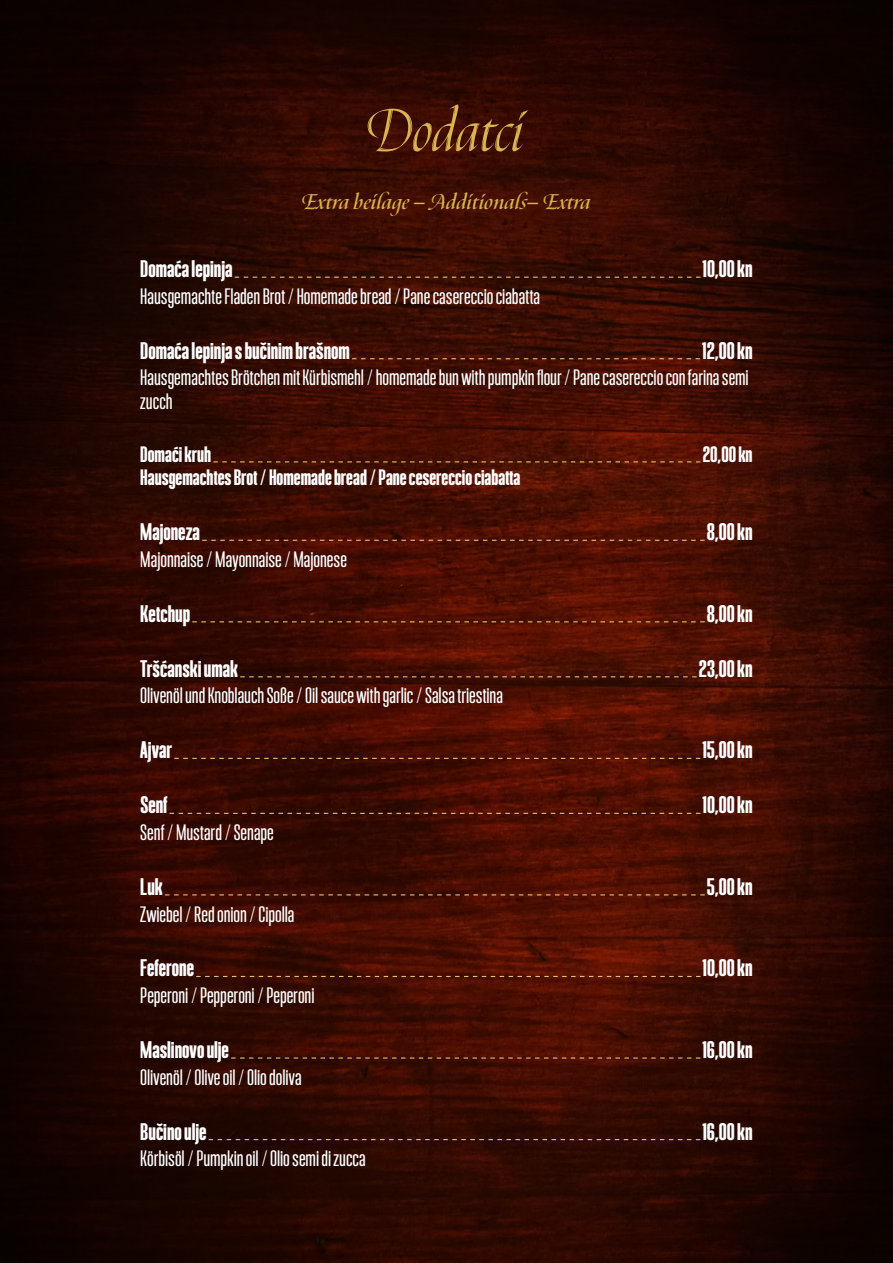
<style>
.page{position:relative;width:893px;height:1263px;background:#fff}
.page>*{position:absolute;margin:0;border:0;box-sizing:border-box;transform-origin:0 0}
.t1{font:italic 67.5px "Canto Brush";letter-spacing:-.015em;color:#d9b451}
.t2{font:italic 700 24px "Canto Brush";letter-spacing:.005em;color:#d9b451}
.t3{font:900 21px "Denso Sans";color:#fff}
.t4{font:500 19.5px/23.4px "Denso Sans";letter-spacing:-.005em;color:#fff}
.t5{font:900 19.5px "Denso Sans";color:#fff}
</style>
<div class="page">
<img style="left:0;top:0;width:893px;height:1263px">
<svg style="left:235px;top:277px;width:465px;height:1px"></svg>
<svg style="left:352px;top:358px;width:348px;height:1px"></svg>
<svg style="left:213px;top:461px;width:487px;height:1px"></svg>
<svg style="left:202px;top:540px;width:503px;height:1px"></svg>
<svg style="left:192px;top:621px;width:513px;height:1px"></svg>
<svg style="left:240px;top:676px;width:457px;height:1px"></svg>
<svg style="left:174px;top:758px;width:526px;height:1px"></svg>
<svg style="left:170px;top:813px;width:530px;height:1px"></svg>
<svg style="left:165px;top:894px;width:540px;height:1px"></svg>
<svg style="left:196px;top:976px;width:504px;height:1px"></svg>
<svg style="left:231px;top:1057px;width:469px;height:1px"></svg>
<svg style="left:209px;top:1139px;width:491px;height:1px"></svg>
<h1 class="t1" style="left:367px;top:90px;width:160px">Dodatci</h1>
<p class="t2" style="left:302px;top:187px;width:290px">Extra beilage – Additionals– Extra</p>
<p class="t3" style="left:140px;top:256px;width:94px">Domaća lepinja</p>
<p class="t3" style="left:703px;top:256px;width:52px">10,00 kn</p>
<p class="t4" style="left:140px;top:284px;width:401px">Hausgemachte Fladen Brot / Homemade bread / Pane casereccio ciabatta</p>
<p class="t3" style="left:140px;top:338px;width:211px">Domaća lepinja s bučinim brašnom</p>
<p class="t3" style="left:702px;top:338px;width:52px">12,00 kn</p>
<p class="t4" style="left:140px;top:366px;width:610px">Hausgemachtes Brötchen mit Kürbismehl / homemade bun with pumpkin flour / Pane casereccio con farina semi zucch</p>
<p class="t5" style="left:140px;top:442px;width:72px">Domaći kruh</p>
<p class="t5" style="left:703px;top:442px;width:51px">20,00 kn</p>
<p class="t5" style="left:140px;top:466px;width:382px">Hausgemachtes Brot / Homemade bread / Pane cesereccio ciabatta</p>
<p class="t3" style="left:140px;top:519px;width:61px">Majoneza</p>
<p class="t3" style="left:707px;top:519px;width:47px">8,00 kn</p>
<p class="t4" style="left:140px;top:547px;width:208px">Majonnaise / Mayonnaise / Majonese</p>
<p class="t3" style="left:140px;top:601px;width:51px">Ketchup</p>
<p class="t3" style="left:707px;top:601px;width:47px">8,00 kn</p>
<p class="t3" style="left:140px;top:656px;width:99px">Tršćanski umak</p>
<p class="t3" style="left:699px;top:656px;width:55px">23,00 kn</p>
<p class="t4" style="left:140px;top:684px;width:364px">Olivenöl und Knoblauch Soße / Oil sauce with garlic / Salsa triestina</p>
<p class="t3" style="left:140px;top:737px;width:33px">Ajvar</p>
<p class="t3" style="left:702px;top:737px;width:52px">15,00 kn</p>
<p class="t3" style="left:140px;top:792px;width:29px">Senf</p>
<p class="t3" style="left:703px;top:792px;width:52px">10,00 kn</p>
<p class="t4" style="left:140px;top:820px;width:135px">Senf / Mustard / Senape</p>
<p class="t3" style="left:140px;top:874px;width:24px">Luk</p>
<p class="t3" style="left:707px;top:874px;width:47px">5,00 kn</p>
<p class="t4" style="left:140px;top:902px;width:156px">Zwiebel / Red onion / Cipolla</p>
<p class="t3" style="left:140px;top:955px;width:55px">Feferone</p>
<p class="t3" style="left:703px;top:955px;width:52px">10,00 kn</p>
<p class="t4" style="left:140px;top:984px;width:176px">Peperoni / Pepperoni / Peperoni</p>
<p class="t3" style="left:140px;top:1037px;width:90px">Maslinovo ulje</p>
<p class="t3" style="left:702px;top:1037px;width:52px">16,00 kn</p>
<p class="t4" style="left:140px;top:1065px;width:163px">Olivenöl / Olive oil / Olio doliva</p>
<p class="t3" style="left:140px;top:1118px;width:68px">Bučino ulje</p>
<p class="t3" style="left:702px;top:1118px;width:52px">16,00 kn</p>
<p class="t4" style="left:140px;top:1147px;width:227px">Körbisöl / Pumpkin oil / Olio semi di zucca</p>
</div>
